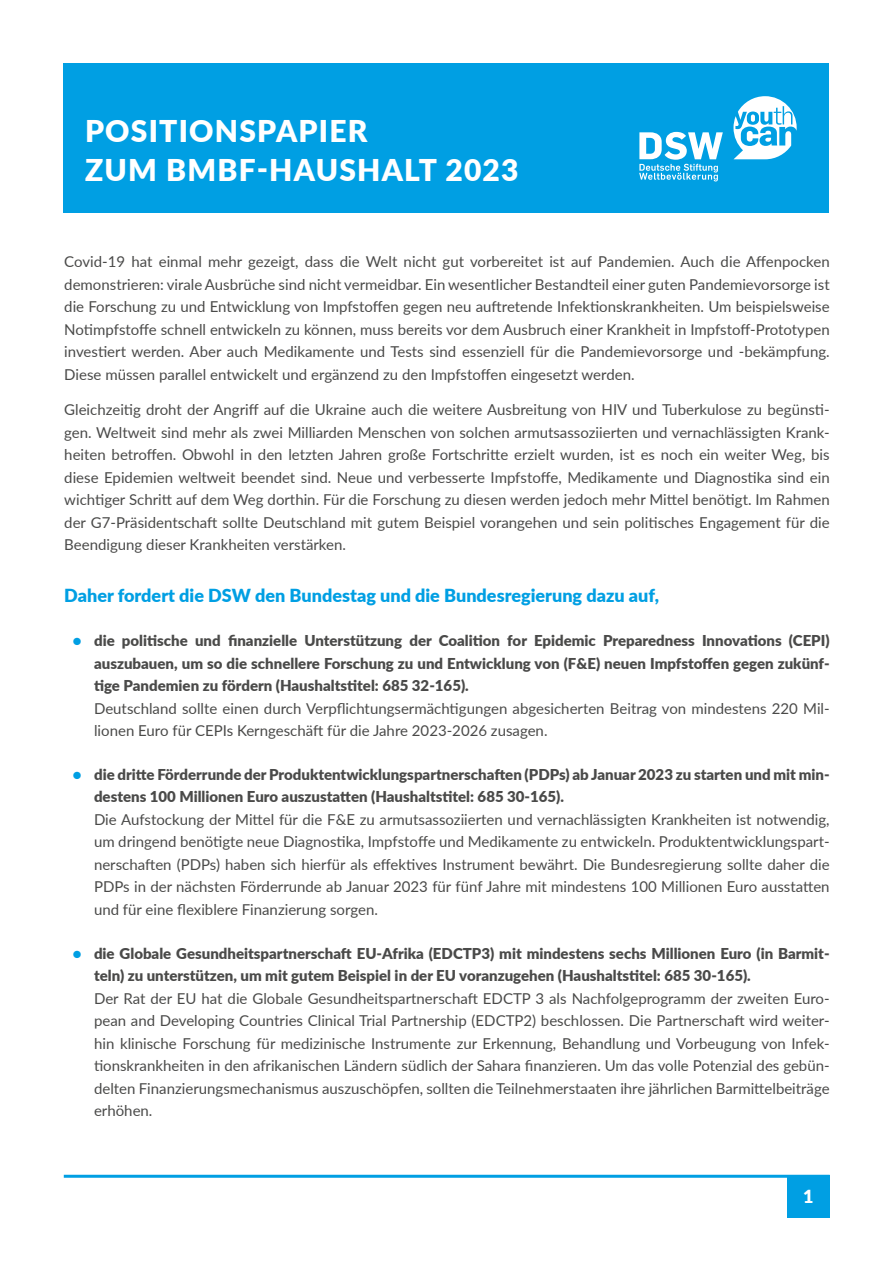
<style>
.page{position:relative;width:893px;height:1263px;background:#fff}
.page>*{position:absolute;margin:0;border:0;box-sizing:border-box;transform-origin:0 0}
.t1{font:900 30px/39px "Lato";letter-spacing:.04em;color:#fff}
.t2{font:900 18px "Lato";color:#009fe3}
.t3{font:900 18px "Lato";color:#fff}
.t4{font:15px/22.5px "Lato";color:#4a4a49;text-align:justify}
.t5{font:900 15px/22.5px "Lato";color:#4a4a49}
.s1{color:#009fe3}
</style>
<div class="page">
<div style="left:64px;top:64px;width:765px;height:149px;background:#009fe3"></div>
<svg style="left:639px;top:132px;width:84px;height:49px"></svg>
<svg style="left:733px;top:96px;width:64px;height:63px"></svg>
<div style="left:787px;top:1175px;width:43px;height:42px;background:#009fe3"></div>
<hr style="left:64px;top:1175px;width:766px;height:3px;background:#009fe3">
<h1 class="t1" style="left:85px;top:111px;width:435px">POSITIONSPAPIER<br>ZUM BMBF-HAUSHALT 2023</h1>
<p class="t4" style="left:64px;top:250px;width:767px">Covid-19 hat einmal mehr gezeigt, dass die Welt nicht gut vorbereitet ist auf Pandemien. Auch die Affenpocken demonstrieren: virale Ausbrüche sind nicht vermeidbar. Ein wesentlicher Bestandteil einer guten Pandemievorsorge ist die Forschung zu und Entwicklung von Impfstoffen gegen neu auftretende Infektionskrankheiten. Um beispielsweise Notimpfstoffe schnell entwickeln zu können, muss bereits vor dem Ausbruch einer Krankheit in Impfstoff-Prototypen investiert werden. Aber auch Medikamente und Tests sind essenziell für die Pandemievorsorge und -bekämpfung.<br>Diese müssen parallel entwickelt und ergänzend zu den Impfstoffen eingesetzt werden.</p>
<p class="t4" style="left:64px;top:398px;width:767px">Gleichzeitig droht der Angriff auf die Ukraine auch die weitere Ausbreitung von HIV und Tuberkulose zu begünsti&shy;gen. Weltweit sind mehr als zwei Milliarden Menschen von solchen armutsassoziierten und vernachlässigten Krank&shy;heiten betroffen. Obwohl in den letzten Jahren große Fortschritte erzielt wurden, ist es noch ein weiter Weg, bis diese Epidemien weltweit beendet sind. Neue und verbesserte Impfstoffe, Medikamente und Diagnostika sind ein wichtiger Schritt auf dem Weg dorthin. Für die Forschung zu diesen werden jedoch mehr Mittel benötigt. Im Rahmen der G7-Präsidentschaft sollte Deutschland mit gutem Beispiel vorangehen und sein politisches Engagement für die Beendigung dieser Krankheiten verstärken.</p>
<p class="t2" style="left:64px;top:582px;width:596px">Daher fordert die DSW den Bundestag und die Bundesregierung dazu auf,</p>
<p class="t5" style="left:94px;top:629px;width:737px;text-align:justify;text-indent:-21px"><span class="s1">•</span> die politische und finanzielle Unterstützung der Coalition for Epidemic Preparedness Innovations (CEPI) auszubauen, um so die schnellere Forschung zu und Entwicklung von (F&amp;E) neuen Impfstoffen gegen zukünf&shy;tige Pandemien zu fördern (Haushaltstitel: 685 32-165).</p>
<p class="t4" style="left:94px;top:696px;width:737px">Deutschland sollte einen durch Verpflichtungsermächtigungen abgesicherten Beitrag von mindestens 220 Mil&shy;lionen Euro für CEPIs Kerngeschäft für die Jahre 2023-2026 zusagen.</p>
<p class="t5" style="left:94px;top:762px;width:737px;text-indent:-21px"><span class="s1">•</span> die dritte Förderrunde der Produktentwicklungspartnerschaften (PDPs) ab Januar 2023 zu starten und mit min&shy;destens 100 Millionen Euro auszustatten (Haushaltstitel: 685 30-165).</p>
<p class="t4" style="left:94px;top:807px;width:737px">Die Aufstockung der Mittel für die F&amp;E zu armutsassoziierten und vernachlässigten Krankheiten ist notwendig, um dringend benötigte neue Diagnostika, Impfstoffe und Medikamente zu entwickeln. Produktentwicklungspart&shy;nerschaften (PDPs) haben sich hierfür als effektives Instrument bewährt. Die Bundesregierung sollte daher die PDPs in der nächsten Förderrunde ab Januar 2023 für fünf Jahre mit mindestens 100 Millionen Euro ausstatten und für eine flexiblere Finanzierung sorgen.</p>
<p class="t5" style="left:94px;top:941px;width:737px;text-indent:-21px"><span class="s1">•</span> die Globale Gesundheitspartnerschaft EU-Afrika (EDCTP3) mit mindestens sechs Millionen Euro (in Barmit&shy;teln) zu unterstützen, um mit gutem Beispiel in der EU voranzugehen (Haushaltstitel: 685 30-165).</p>
<p class="t4" style="left:94px;top:986px;width:737px">Der Rat der EU hat die Globale Gesundheitspartnerschaft EDCTP 3 als Nachfolgeprogramm der zweiten Euro&shy;pean and Developing Countries Clinical Trial Partnership (EDCTP2) beschlossen. Die Partnerschaft wird weiter&shy;hin klinische Forschung für medizinische Instrumente zur Erkennung, Behandlung und Vorbeugung von Infek&shy;tionskrankheiten in den afrikanischen Ländern südlich der Sahara finanzieren. Um das volle Potenzial des gebün&shy;delten Finanzierungsmechanismus auszuschöpfen, sollten die Teilnehmerstaaten ihre jährlichen Barmittelbeiträge erhöhen.</p>
<p class="t3" style="left:803px;top:1183px;width:12px">1</p>
</div>
